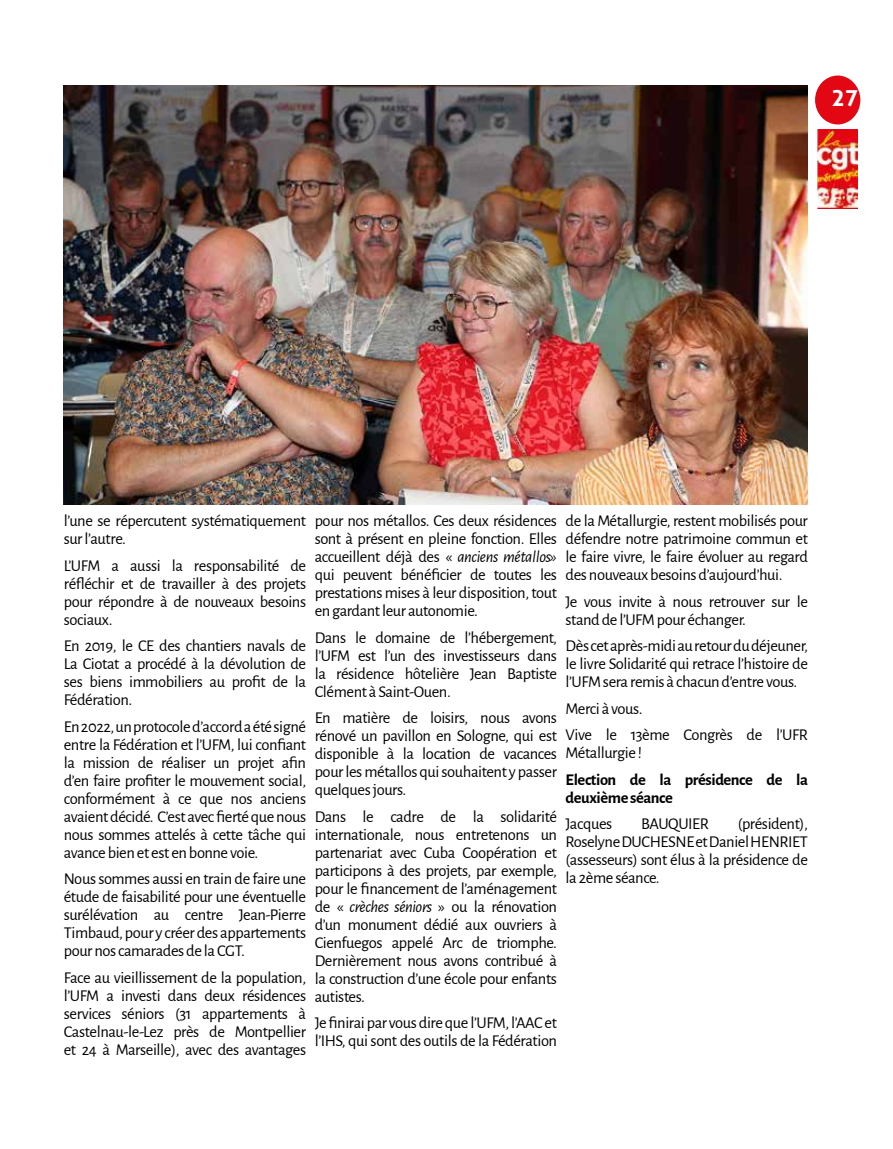
<style>
.page{position:relative;width:893px;height:1149px;background:#fff}
.page>*{position:absolute;margin:0;border:0;box-sizing:border-box;transform-origin:0 0}
.t1{font:700 22.5px "Aller";color:#fff}
.t2{font:16.5px/18px "Alegreya Sans";letter-spacing:-.025em;color:#000;text-align:justify}
.t3{font:700 16.5px/18px "Alegreya Sans";letter-spacing:-.025em;color:#000}
.s1{font-style:italic}
</style>
<div class="page">
<div style="left:815px;top:75px;width:45px;height:49px;background:#e30613;border-radius:50%"></div>
<img style="left:818px;top:130px;width:40px;height:78px">
<img style="left:64px;top:85px;width:744px;height:419px">
<h1 class="t1" style="left:831px;top:84px;width:28px">27</h1>
<p class="t2" style="left:64px;top:510px;width:244px">l’une se répercutent systématiquement sur l’autre.</p>
<p class="t2" style="left:64px;top:555px;width:244px">L’UFM a aussi la responsabilité de réfléchir et de travailler à des projets pour répondre à de nouveaux besoins sociaux.</p>
<p class="t2" style="left:64px;top:635px;width:244px">En 2019, le CE des chantiers navals de La Ciotat a procédé à la dévolution de ses biens immobiliers au profit de la Fédération.</p>
<p class="t2" style="left:64px;top:716px;width:244px">En 2022, un protocole d’accord a été signé entre la Fédération et l’UFM, lui confiant la mission de réaliser un projet afin d’en faire profiter le mouvement social, conformément à ce que nos anciens avaient décidé. C’est avec fierté que nous nous sommes attelés à cette tâche qui avance bien et est en bonne voie.</p>
<p class="t2" style="left:64px;top:868px;width:244px">Nous sommes aussi en train de faire une étude de faisabilité pour une éventuelle surélévation au centre Jean-Pierre Timbaud, pour y créer des appartements pour nos camarades de la CGT.</p>
<p class="t2" style="left:64px;top:967px;width:244px">Face au vieillissement de la population, l’UFM a investi dans deux résidences services séniors (31 appartements à Castelnau-le-Lez près de Montpellier et 24 à Marseille), avec des avantages</p>
<p class="t2" style="left:315px;top:510px;width:244px">pour nos métallos. Ces deux résidences sont à présent en pleine fonction. Elles accueillent déjà des « <span class="s1">anciens métallos» </span>qui peuvent bénéficier de toutes les prestations mises à leur disposition, tout en gardant leur autonomie.</p>
<p class="t2" style="left:315px;top:627px;width:244px">Dans le domaine de l’hébergement, l’UFM est l’un des investisseurs dans la résidence hôtelière Jean Baptiste Clément à Saint-Ouen.</p>
<p class="t2" style="left:315px;top:707px;width:244px">En matière de loisirs, nous avons rénové un pavillon en Sologne, qui est disponible à la location de vacances pour les métallos qui souhaitent y passer quelques jours.</p>
<p class="t2" style="left:315px;top:806px;width:244px">Dans le cadre de la solidarité internationale, nous entretenons un partenariat avec Cuba Coopération et participons à des projets, par exemple, pour le financement de l’aménagement de « <span class="s1">crèches séniors</span> » ou la rénovation d’un monument dédié aux ouvriers à Cienfuegos appelé Arc de triomphe.<br>Dernièrement nous avons contribué à la construction d’une école pour enfants autistes.</p>
<p class="t2" style="left:315px;top:1012px;width:244px">Je finirai par vous dire que l’UFM, l’AAC et l’IHS, qui sont des outils de la Fédération</p>
<p class="t2" style="left:566px;top:510px;width:244px">de la Métallurgie, restent mobilisés pour défendre notre patrimoine commun et le faire vivre, le faire évoluer au regard des nouveaux besoins d’aujourd’hui.</p>
<p class="t2" style="left:566px;top:591px;width:244px">Je vous invite à nous retrouver sur le stand de l’UFM pour échanger.</p>
<p class="t2" style="left:566px;top:635px;width:244px">Dès cet après-midi au retour du déjeuner, le livre Solidarité qui retrace l’histoire de l’UFM sera remis à chacun d’entre vous.</p>
<p class="t2" style="left:566px;top:694px;width:244px;line-height:26.5px">Merci à vous.<br>Vive le 13ème Congrès de l’UFR</p>
<p class="t2" style="left:566px;top:742px;width:78px">Métallurgie !</p>
<p class="t3" style="left:566px;top:769px;width:244px">Election de la présidence de la deuxième séance</p>
<p class="t2" style="left:566px;top:813px;width:48px">Jacques</p>
<p class="t2" style="left:641px;top:813px;width:69px">BAUQUIER</p>
<p class="t2" style="left:566px;top:813px;width:244px;text-indent:172px">(président), Roselyne DUCHESNE et Daniel HENRIET (assesseurs) sont élus à la présidence de la 2ème séance.</p>
</div>
